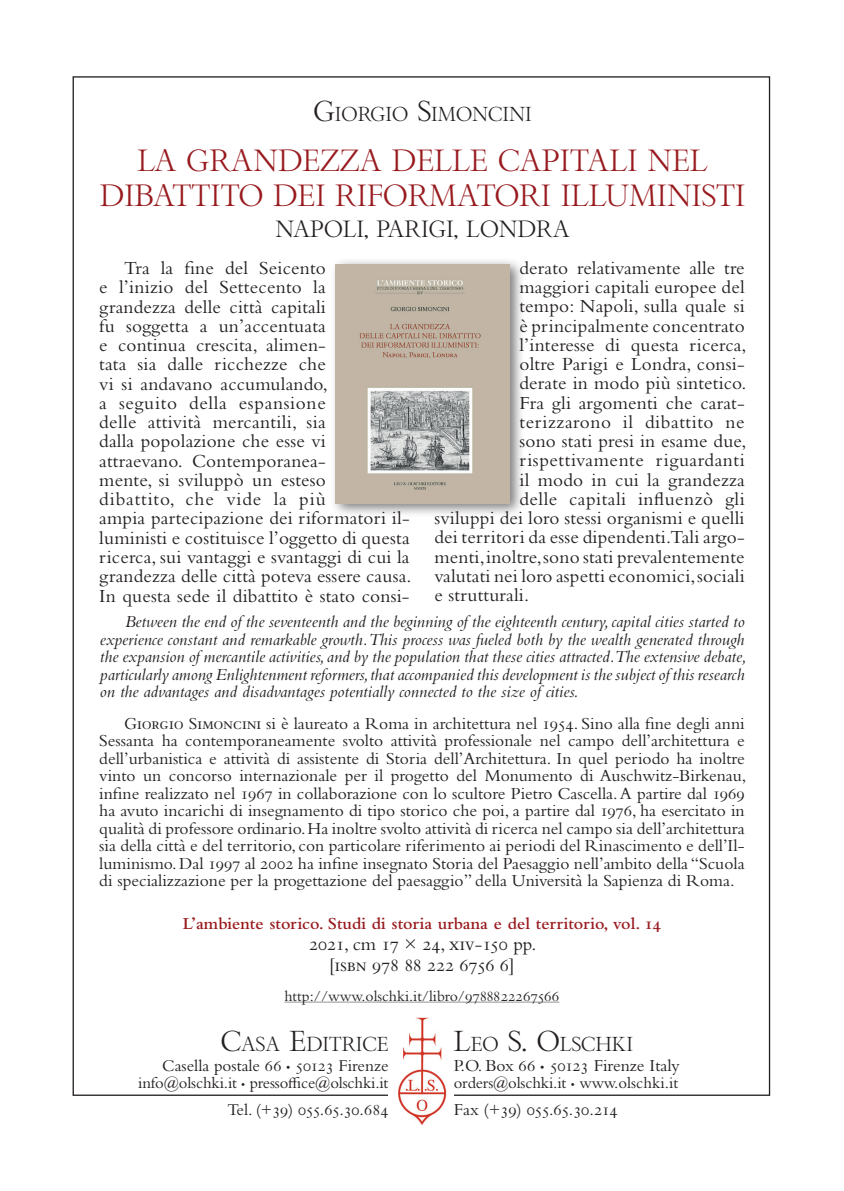
<style>
.page{position:relative;width:844px;height:1191px;background:#fff}
.page>*{position:absolute;margin:0;border:0;box-sizing:border-box;transform-origin:0 0}
.t1{font:29.75px/35px "Bembo Titling MT Std";color:#981a1e;text-align:center}
.t2{font:22.75px "Bembo Titling MT Std";color:#231f20}
.t3{font:19.6px "Bembo Titling MT Std";color:#231f20}
.t4{font:19.25px/19.2px "Bembo Std";letter-spacing:.01em;color:#231f20}
.t5{font:19.25px "Bembo Std";letter-spacing:.03em;color:#231f20}
.t6{font:17.5px/17.5px "Bembo Std";color:#231f20;text-align:justify}
.t7{font:italic 17.5px/17.5px "Bembo Std";color:#231f20;text-align:justify}
.t8{font:600 17.5px "Bembo Std";color:#981a1e}
.t9{font:17.5px "Bembo Std";letter-spacing:-.02em;color:#231f20}
.t10{font:17.15px "Bembo Std";color:#231f20}
.t11{font:17.15px "Bembo Std";letter-spacing:-.02em;color:#231f20}
.t12{font:16.62px "Bembo Std";letter-spacing:-.01em;color:#231f20}
.t13{font:15.75px "Bembo Std";color:#231f20}
.s1{font-size:28px}
.s2{font-size:11.9px}
.s3{font-size:11.38px}
.s4{font-size:12.25px}
</style>
<div class="page">
<img style="left:398px;top:1017px;width:48px;height:107px">
<hr style="left:284px;top:1001px;width:275px;height:1px;background:#939598">
<div style="left:330px;top:257px;width:195px;height:260px;background:#231f20;opacity:.6"></div>
<img style="left:336px;top:264px;width:173px;height:239px">
<p class="t3" style="left:313px;top:102px;width:220px"><span class="s1">G</span>IORGIO <span class="s1">S</span>IMONCINI</p>
<h1 class="t1" style="left:100px;top:142px;width:646px">LA GRANDEZZA DELLE CAPITALI NEL<br>DIBATTITO DEI RIFORMATORI ILLUMINISTI</h1>
<p class="t2" style="left:275px;top:215px;width:296px">NAPOLI, PARIGI, LONDRA</p>
<p class="t4" style="left:99px;top:258px;width:313px;text-indent:25px">Tra la fine del Seicento<br>e l’inizio del Settecento la<br>grandezza delle città capitali<br>fu soggetta a un’accentuata<br>e continua crescita, alimen-<br>tata sia dalle ricchezze che<br>vi si andavano accumulando,<br>a seguito della espansione<br>delle attività mercantili, sia<br>dalla popolazione che esse vi attraevano. Contemporanea-<br>mente, si sviluppò un esteso<br>dibattito, che vide la più<br>ampia partecipazione dei riformatori il&shy;luministi e costituisce l’oggetto di questa ricerca, sui vantaggi e svantaggi di cui la grandezza delle città poteva essere causa.<br>In questa sede il dibattito è stato consi-</p>
<p class="t4" style="left:519px;top:258px;width:226px">derato relativamente alle tre</p>
<p class="t4" style="left:519px;top:277px;width:227px">maggiori capitali europee del</p>
<p class="t4" style="left:519px;top:296px;width:227px">tempo: Napoli, sulla quale si</p>
<p class="t4" style="left:519px;top:315px;width:227px">è principalmente concentrato</p>
<p class="t4" style="left:519px;top:335px;width:228px">l’interesse di questa ricerca,</p>
<p class="t4" style="left:519px;top:354px;width:227px">oltre Parigi e Londra, consi-</p>
<p class="t4" style="left:519px;top:373px;width:228px">derate in modo più sintetico.</p>
<p class="t4" style="left:519px;top:392px;width:227px">Fra gli argomenti che carat-</p>
<p class="t5" style="left:519px;top:410px;width:226px">terizzarono il dibattito ne</p>
<p class="t4" style="left:519px;top:431px;width:228px">sono stati presi in esame due,</p>
<p class="t5" style="left:519px;top:449px;width:227px">rispettivamente riguardanti</p>
<p class="t4" style="left:519px;top:469px;width:227px">il modo in cui la grandezza</p>
<p class="t5" style="left:519px;top:487px;width:227px">delle capitali influenzò gli</p>
<p class="t4" style="left:434px;top:508px;width:312px">sviluppi dei loro stessi organismi e quelli</p>
<p class="t4" style="left:434px;top:527px;width:312px">dei territori da esse dipendenti. Tali argo-</p>
<p class="t4" style="left:434px;top:546px;width:312px">menti, inoltre, sono stati prevalentemente</p>
<p class="t4" style="left:434px;top:566px;width:312px">valutati nei loro aspetti economici, sociali</p>
<p class="t4" style="left:434px;top:585px;width:96px">e strutturali.</p>
<p class="t7" style="left:100px;top:612px;width:647px;text-indent:25px">Between the end of the seventeenth and the beginning of the eighteenth century, capital cities started to experience constant and remarkable growth. This process was fueled both by the wealth generated through the expansion of mercantile activities, and by the population that these cities attracted. The extensive debate, particularly among Enlightenment reformers, that accompanied this development is the subject of this research on the advantages and disadvantages potentially connected to the size of cities.</p>
<p class="t6" style="left:99px;top:714px;width:648px;text-indent:25px">Giorgio Simoncini si è laureato a Roma in architettura nel 1954. Sino alla fine degli anni Sessanta ha contemporaneamente svolto attività professionale nel campo dell’architettura e dell’urbanistica e attività di assistente di Storia dell’Architettura. In quel periodo ha inoltre vinto un concorso internazionale per il progetto del Monumento di Auschwitz-Birkenau, infine realizzato nel 1967 in collaborazione con lo scultore Pietro Cascella. A partire dal 1969 ha avuto incarichi di insegnamento di tipo storico che poi, a partire dal 1976, ha esercitato in qualità di professore ordinario. Ha inoltre svolto attività di ricerca nel campo sia dell’architettura sia della città e del territorio, con particolare riferimento ai periodi del Rinascimento e dell’Il&shy;luminismo. Dal 1997 al 2002 ha infine insegnato Storia del Paesaggio nell’ambito della “Scuola di specializzazione per la progettazione del paesaggio” della Università la Sapienza di Roma.</p>
<p class="t8" style="left:183px;top:914px;width:479px">L’ambiente storico. Studi di storia urbana e del territorio, vol. 14</p>
<p class="t4" style="left:309px;top:933px;width:229px;line-height:21px;text-align:center">2021, cm 17 × 24, xiv-150 pp. [isbn 978 88 222 6756 6]</p>
<p class="t13" style="left:284px;top:986px;width:276px">http://www.olschki.it/libro/9788822267566</p>
<p class="t3" style="left:221px;top:1031px;width:169px"><span class="s1">C</span>ASA <span class="s1">E</span>DITRICE</p>
<p class="t10" style="left:162px;top:1055px;width:228px">Casella postale 66 <span class="s2">•</span> 50123 Firenze</p>
<p class="t12" style="left:138px;top:1073px;width:251px">info@olschki.it <span class="s3">•</span> pressoffice@olschki.it</p>
<p class="t11" style="left:227px;top:1099px;width:162px">Tel. (+39) 055.65.30.684</p>
<p class="t3" style="left:453px;top:1031px;width:181px"><span class="s1">L</span>EO <span class="s1">S. O</span>LSCHKI</p>
<p class="t6" style="left:453px;top:1056px;width:227px">P.O. Box 66 <span class="s4">•</span> 50123 Firenze Italy</p>
<p class="t12" style="left:453px;top:1073px;width:226px">orders@olschki.it <span class="s3">•</span> www.olschki.it</p>
<p class="t9" style="left:453px;top:1098px;width:165px">Fax (+39) 055.65.30.214</p>
</div>
